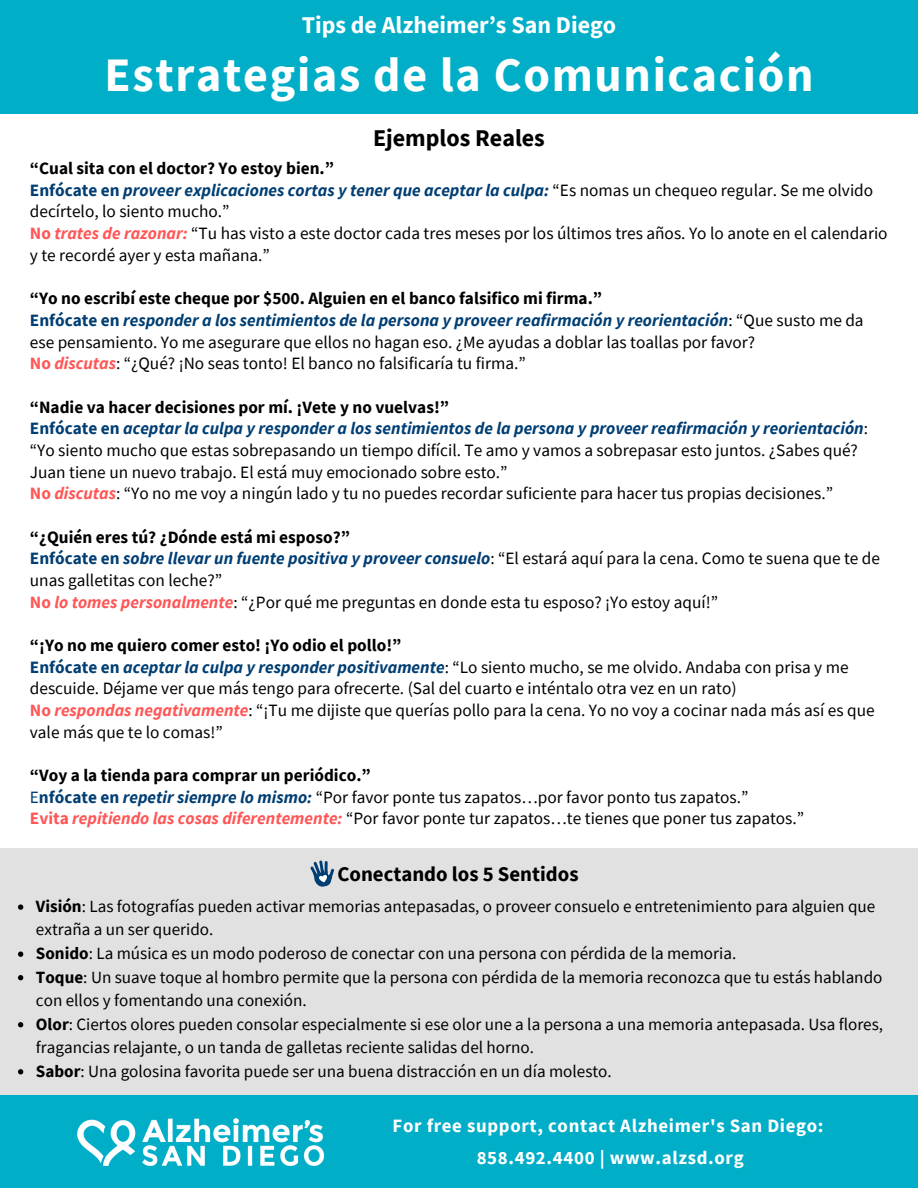
<style>
.page{position:relative;width:918px;height:1188px;background:#fff}
.page>*{position:absolute;margin:0;border:0;box-sizing:border-box;transform-origin:0 0}
.t1{font:700 48px "Source Sans Pro";letter-spacing:.035em;color:#fff}
.t2{font:700 24px "Source Sans Pro";color:#fff}
.t3{font:700 24px "Source Sans Pro";color:#000}
.t4{font:700 20.85px "Source Sans Pro";color:#000}
.t5{font:700 18.75px/32.2px "Source Sans Pro";letter-spacing:.035em;color:#fff;text-align:center}
.t6{font:17.25px/21.8px "Source Sans Pro";color:#000}
.t7{font:17.1px/23.5px "Source Sans Pro";color:#000}
.s1{font-weight:700}
.s2{font-weight:700;color:#003e73}
.s3{font-weight:700;font-style:italic;color:#003e73}
.s4{font-weight:700;color:#ff5757}
.s5{font-weight:700;font-style:italic;color:#ff5757}
.s6{color:#003e73}
</style>
<div class="page">
<div style="left:0;top:1094px;width:918px;height:94px;background:#00aec8"></div>
<img style="left:78px;top:1119px;width:246px;height:46px">
<div style="left:0;top:848px;width:918px;height:247px;background:#e1e1e1"></div>
<svg style="left:18px;top:904px;width:5px;height:6px"></svg>
<svg style="left:18px;top:952px;width:5px;height:5px"></svg>
<svg style="left:18px;top:975px;width:5px;height:5px"></svg>
<svg style="left:18px;top:1022px;width:5px;height:5px"></svg>
<svg style="left:18px;top:1069px;width:5px;height:5px"></svg>
<div style="left:0;top:0;width:918px;height:114px;background:#00aec8"></div>
<svg style="left:310px;top:860px;width:24px;height:27px"></svg>
<h2 class="t2" style="left:302px;top:10px;width:316px">Tips de Alzheimer’s San Diego</h2>
<h1 class="t1" style="left:104px;top:44px;width:711px">Estrategias de la Comunicación</h1>
<h2 class="t3" style="left:373px;top:123px;width:173px">Ejemplos Reales</h2>
<p class="t6" style="left:30px;top:157px;width:859px"><span class="s1">“Cual sita con el doctor? Yo estoy bien.”<br></span><span class="s2">Enfócate en</span> <span class="s3">proveer explicaciones cortas y tener que aceptar la culpa:</span> “Es nomas un chequeo regular. Se me olvido decírtelo, lo siento mucho.”<br><span class="s4">No</span> <span class="s5">trates de razonar:</span> “Tu has visto a este doctor cada tres meses por los últimos tres años. Yo lo anote en el calendario y te recordé ayer y esta mañana.”</p>
<p class="t6" style="left:30px;top:287px;width:835px"><span class="s1">“Yo no escribí este cheque por $500. Alguien en el banco falsifico mi firma.”<br></span><span class="s2">Enfócate en</span> <span class="s3">responder a los sentimientos de la persona y proveer reafirmación y reorientación</span>: “Que susto me da ese pensamiento. Yo me asegurare que ellos no hagan eso. ¿Me ayudas a doblar las toallas por favor?<br><span class="s4">No</span> <span class="s5">discutas</span>: “¿Qué? ¡No seas tonto! El banco no falsificaría tu firma.”</p>
<p class="t6" style="left:30px;top:396px;width:840px"><span class="s1">“Nadie va hacer decisiones por mí. ¡Vete y no vuelvas!”<br></span><span class="s2">Enfócate en</span> <span class="s3">aceptar la culpa y responder a los sentimientos de la persona y proveer reafirmación y reorientación</span>: “Yo siento mucho que estas sobrepasando un tiempo difícil. Te amo y vamos a sobrepasar esto juntos. ¿Sabes qué?<br>Juan tiene un nuevo trabajo. El está muy emocionado sobre esto.”<br><span class="s4">No</span> <span class="s5">discutas</span>: “Yo no me voy a ningún lado y tu no puedes recordar suficiente para hacer tus propias decisiones.”</p>
<p class="t6" style="left:30px;top:526px;width:852px"><span class="s1">“¿Quién eres tú? ¿Dónde está mi esposo?”<br></span><span class="s2">Enfócate en</span> <span class="s3">sobre llevar un fuente positiva y proveer consuelo</span>: “El estará aquí para la cena. Como te suena que te de unas galletitas con leche?”<br><span class="s4">No</span> <span class="s5">lo tomes personalmente</span>: “¿Por qué me preguntas en donde esta tu esposo? ¡Yo estoy aquí!”</p>
<p class="t6" style="left:30px;top:634px;width:846px"><span class="s1">“¡Yo no me quiero comer esto! ¡Yo odio el pollo!”<br></span><span class="s2">Enfócate en</span> <span class="s3">aceptar la culpa y responder positivamente</span>: “Lo siento mucho, se me olvido. Andaba con prisa y me descuide. Déjame ver que más tengo para ofrecerte. (Sal del cuarto e inténtalo otra vez en un rato)<br><span class="s4">No</span> <span class="s5">respondas negativamente</span>: “¡Tu me dijiste que querías pollo para la cena. Yo no voy a cocinar nada más así es que vale más que te lo comas!”</p>
<p class="t6" style="left:30px;top:764px;width:776px"><span class="s1">“Voy a la tienda para comprar un periódico.”<br></span><span class="s6">E</span><span class="s2">nfócate en</span> <span class="s3">repetir siempre lo mismo:</span> “Por favor ponte tus zapatos…por favor ponto tus zapatos.”<br><span class="s4">Evita</span> <span class="s5">repitiendo las cosas diferentemente:</span> “Por favor ponte tur zapatos…te tienes que poner tus zapatos.”</p>
<p class="t4" style="left:337px;top:861px;width:243px">Conectando los 5 Sentidos</p>
<p class="t7" style="left:36px;top:894px;width:849px"><span class="s1">Visión</span>: Las fotografías pueden activar memorias antepasadas, o proveer consuelo e entretenimiento para alguien que extraña a un ser querido.<br><span class="s1">Sonido</span>: La música es un modo poderoso de conectar con una persona con pérdida de la memoria.<br><span class="s1">Toque</span>: Un suave toque al hombro permite que la persona con pérdida de la memoria reconozca que tu estás hablando con ellos y fomentando una conexión.<br><span class="s1">Olor</span>: Ciertos olores pueden consolar especialmente si ese olor une a la persona a una memoria antepasada. Usa flores, fragancias relajante, o un tanda de galletas reciente salidas del horno.<br><span class="s1">Sabor</span>: Una golosina favorita puede ser una buena distracción en un día molesto.</p>
<p class="t5" style="left:393px;top:1109px;width:433px">For free support, contact Alzheimer's San Diego:<br>858.492.4400 | www.alzsd.org</p>
</div>
